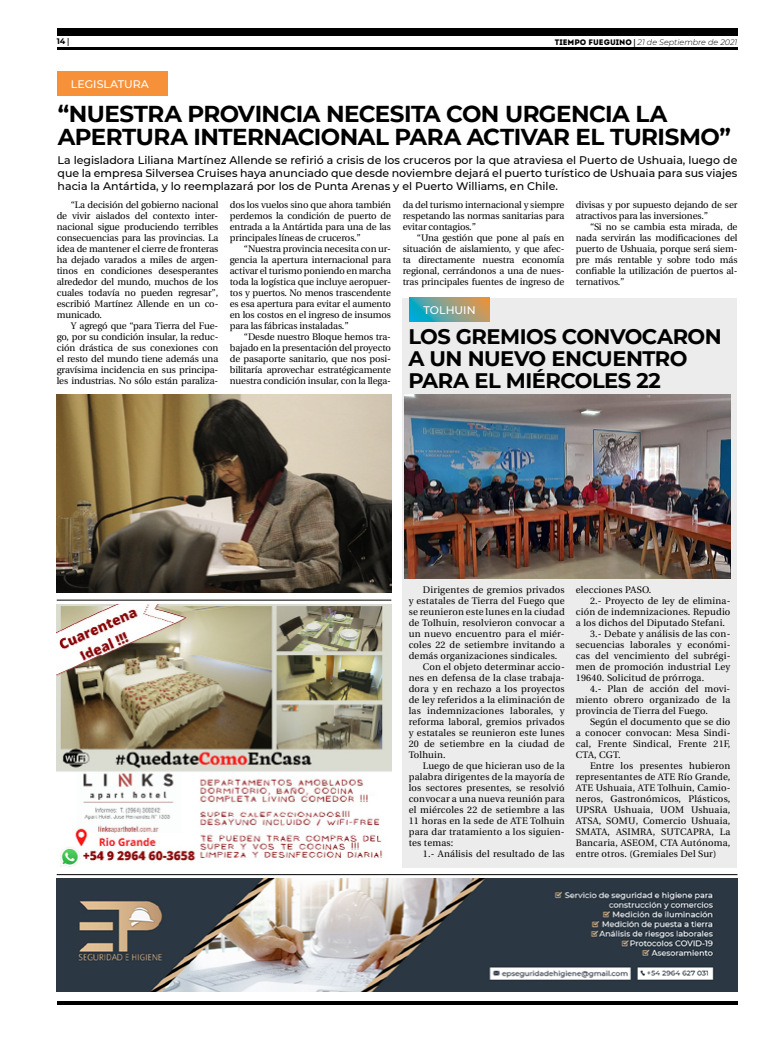
<style>
.page{position:relative;width:780px;height:1049px;background:#fff}
.page>*{position:absolute;margin:0;border:0;box-sizing:border-box;transform-origin:0 0}
.t1{font:700 23px/23px "Montserrat";letter-spacing:-.025em;color:#000}
.t2{font:700 21px/22px "Montserrat";letter-spacing:-.025em;color:#000}
.t3{font:500 11px/13px "Montserrat";color:#000;text-align:justify}
.t4{font:500 11px "Montserrat";color:#fff}
.t5{font:9.5px/11px "Utopia";letter-spacing:.02em;color:#000;text-align:justify}
.t6{font:9.5px/11px "Utopia";letter-spacing:-.01em;color:#000}
.t7{font:italic 300 8px "Montserrat";color:#000}
.t8{font:700 8px "Montserrat";color:#000}
.s1{font-family:"Utopia"}
.s2{font-family:"Intro";font-weight:400;font-style:normal}
.s3{font-family:"Utopia";font-weight:700;font-style:normal}
</style>
<div class="page">
<hr style="left:57px;top:48px;width:680px;height:2px;background:#000">
<div style="left:57px;top:28px;width:680px;height:7px;background:#000"></div>
<hr style="left:57px;top:1001px;width:680px;height:4px;background:#000">
<div style="left:403px;top:298px;width:333px;height:569px;background:#ececed"></div>
<svg style="left:409px;top:298px;width:80px;height:24px;background:#78a190"></svg>
<div style="left:57px;top:72px;width:110px;height:24px;background:#f79139"></div>
<img style="left:57px;top:878px;width:680px;height:114px">
<img style="left:57px;top:604px;width:334px;height:263px">
<hr style="left:57px;top:600px;width:334px;height:1px;background:#000">
<hr style="left:57px;top:874px;width:680px;height:1px;background:#000">
<img style="left:57px;top:394px;width:334px;height:198px">
<img style="left:404px;top:394px;width:326px;height:184px">
<p class="t8" style="left:57px;top:35px;width:14px">14 <span class="s1">|</span></p>
<p class="t7" style="left:555px;top:36px;width:184px"><span class="s2">TIEMPO FUEGUINO</span> <span class="s3">|</span> 21 de Septiembre de 2021</p>
<p class="t4" style="left:71px;top:76px;width:79px">LEGISLATURA</p>
<h1 class="t1" style="left:58px;top:101px;width:674px">“NUESTRA PROVINCIA NECESITA CON URGENCIA LA<br>APERTURA INTERNACIONAL PARA ACTIVAR EL TURISMO”</h1>
<p class="t3" style="left:58px;top:153px;width:681px">La legisladora Liliana Martínez Allende se refirió a crisis de los cruceros por la que atraviesa el Puerto de Ushuaia, luego de que la empresa Silversea Cruises haya anunciado que desde noviembre dejará el puerto turístico de Ushuaia para sus viajes hacia la Antártida, y lo reemplazará por los de Punta Arenas y el Puerto Williams, en Chile.</p>
<p class="t5" style="left:57px;top:200px;width:163px;text-indent:14px">“La decisión del gobierno nacional de vivir aislados del contexto inter&shy;nacional sigue produciendo terribles consecuencias para las provincias. La idea de mantener el cierre de fronteras ha dejado varados a miles de argen&shy;tinos en condiciones desesperantes alrededor del mundo, muchos de los cuales todavía no pueden regresar”, escribió Martínez Allende en un co&shy;municado.</p>
<p class="t5" style="left:57px;top:321px;width:163px;text-indent:14px">Y agregó que “para Tierra del Fue&shy;go, por su condición insular, la reduc&shy;ción drástica de sus conexiones con el resto del mundo tiene además una gravísima incidencia en sus principa&shy;les industrias. No sólo están paraliza-</p>
<p class="t5" style="left:230px;top:200px;width:163px">dos los vuelos sino que ahora también perdemos la condición de puerto de entrada a la Antártida para una de las principales líneas de cruceros.”</p>
<p class="t5" style="left:230px;top:244px;width:163px;text-indent:14px">“Nuestra provincia necesita con ur&shy;gencia la apertura internacional para activar el turismo poniendo en marcha toda la logística que incluye aeropuer&shy;tos y puertos. No menos trascendente es esa apertura para evitar el aumento en los costos en el ingreso de insumos para las fábricas instaladas.”</p>
<p class="t5" style="left:230px;top:332px;width:163px;text-indent:14px">“Desde nuestro Bloque hemos tra&shy;bajado en la presentación del proyecto de pasaporte sanitario, que nos posi&shy;bilitaría aprovechar estratégicamente nuestra condición insular, con la llega-</p>
<p class="t5" style="left:403px;top:200px;width:163px">da del turismo internacional y siempre respetando las normas sanitarias para evitar contagios.”</p>
<p class="t5" style="left:403px;top:233px;width:163px;text-indent:14px">“Una gestión que pone al país en situación de aislamiento, y que afec&shy;ta directamente nuestra economía regional, cerrándonos a una de nues&shy;tras principales fuentes de ingreso de</p>
<p class="t4" style="left:423px;top:302px;width:54px">TOLHUIN</p>
<p class="t6" style="left:576px;top:200px;width:163px">divisas y por supuesto dejando de ser atractivos para las inversiones.”</p>
<p class="t5" style="left:576px;top:222px;width:163px;text-indent:14px">“Si no se cambia esta mirada, de nada servirán las modificaciones del puerto de Ushuaia, porque será siem&shy;pre más rentable y sobre todo más confiable la utilización de puertos al&shy;ternativos.”</p>
<h2 class="t2" style="left:408px;top:324px;width:315px">LOS GREMIOS CONVOCARON<br>A UN NUEVO ENCUENTRO<br>PARA EL MIÉRCOLES 22</h2>
<p class="t5" style="left:423px;top:585px;width:143px">Dirigentes de gremios privados</p>
<p class="t5" style="left:408px;top:596px;width:157px">y estatales de Tierra del Fuego que</p>
<p class="t5" style="left:408px;top:607px;width:157px">se reunieron este lunes en la ciudad</p>
<p class="t5" style="left:408px;top:618px;width:157px">de Tolhuin, resolvieron convocar a</p>
<p class="t5" style="left:408px;top:629px;width:157px">un nuevo encuentro para el miér-</p>
<p class="t5" style="left:408px;top:640px;width:157px">coles 22 de setiembre invitando a</p>
<p class="t5" style="left:408px;top:651px;width:150px">demás organizaciones sindicales.</p>
<p class="t5" style="left:423px;top:662px;width:143px">Con el objeto determinar accio-</p>
<p class="t5" style="left:408px;top:673px;width:157px">nes en defensa de la clase trabaja-</p>
<p class="t5" style="left:408px;top:684px;width:157px">dora y en rechazo a los proyectos</p>
<p class="t5" style="left:408px;top:695px;width:157px">de ley referidos a la eliminación de</p>
<p class="t5" style="left:408px;top:706px;width:157px">las indemnizaciones laborales, y</p>
<p class="t5" style="left:408px;top:717px;width:157px">reforma laboral, gremios privados</p>
<p class="t5" style="left:408px;top:728px;width:157px">y estatales se reunieron este lunes</p>
<p class="t5" style="left:408px;top:739px;width:157px">20 de setiembre en la ciudad de</p>
<p class="t5" style="left:408px;top:750px;width:39px">Tolhuin.</p>
<p class="t5" style="left:423px;top:761px;width:143px">Luego de que hicieran uso de la</p>
<p class="t5" style="left:408px;top:772px;width:157px">palabra dirigentes de la mayoría de</p>
<p class="t5" style="left:408px;top:783px;width:157px">los sectores presentes, se resolvió</p>
<p class="t5" style="left:408px;top:794px;width:157px">convocar a una nueva reunión para</p>
<p class="t5" style="left:408px;top:805px;width:157px">el miércoles 22 de setiembre a las</p>
<p class="t5" style="left:408px;top:816px;width:157px">11 horas en la sede de ATE Tolhuin</p>
<p class="t5" style="left:408px;top:827px;width:157px">para dar tratamiento a los siguien-</p>
<p class="t5" style="left:408px;top:838px;width:46px">tes temas:</p>
<p class="t5" style="left:423px;top:849px;width:143px">1.- Análisis del resultado de las</p>
<p class="t5" style="left:576px;top:585px;width:77px">elecciones PASO.</p>
<p class="t5" style="left:590px;top:596px;width:142px">2.- Proyecto de ley de elimina-</p>
<p class="t5" style="left:576px;top:607px;width:156px">ción de indemnizaciones. Repudio</p>
<p class="t5" style="left:576px;top:618px;width:151px">a los dichos del Diputado Stefani.</p>
<p class="t5" style="left:590px;top:629px;width:142px">3.- Debate y análisis de las con-</p>
<p class="t5" style="left:576px;top:640px;width:156px">secuencias laborales y económi-</p>
<p class="t5" style="left:576px;top:651px;width:156px">cas del vencimiento del subrégi-</p>
<p class="t5" style="left:576px;top:662px;width:156px">men de promoción industrial Ley</p>
<p class="t5" style="left:576px;top:673px;width:130px">19640. Solicitud de prórroga.</p>
<p class="t5" style="left:590px;top:684px;width:142px">4.- Plan de acción del movi-</p>
<p class="t5" style="left:576px;top:695px;width:156px">miento obrero organizado de la</p>
<p class="t5" style="left:576px;top:706px;width:134px">provincia de Tierra del Fuego.</p>
<p class="t5" style="left:590px;top:717px;width:142px">Según el documento que se dio</p>
<p class="t5" style="left:576px;top:728px;width:156px">a conocer convocan: Mesa Sindi-</p>
<p class="t5" style="left:576px;top:739px;width:156px">cal, Frente Sindical, Frente 21F,</p>
<p class="t5" style="left:576px;top:750px;width:46px">CTA, CGT.</p>
<p class="t5" style="left:590px;top:761px;width:142px">Entre los presentes hubieron</p>
<p class="t5" style="left:576px;top:772px;width:156px">representantes de ATE Río Grande,</p>
<p class="t5" style="left:576px;top:783px;width:156px">ATE Ushuaia, ATE Tolhuin, Camio-</p>
<p class="t5" style="left:576px;top:794px;width:156px">neros, Gastronómicos, Plásticos,</p>
<p class="t5" style="left:576px;top:805px;width:156px">UPSRA Ushuaia, UOM Ushuaia,</p>
<p class="t5" style="left:576px;top:816px;width:156px">ATSA, SOMU, Comercio Ushuaia,</p>
<p class="t5" style="left:576px;top:827px;width:156px">SMATA, ASIMRA, SUTCAPRA, La</p>
<p class="t5" style="left:576px;top:838px;width:156px">Bancaria, ASEOM, CTA Autónoma,</p>
<p class="t5" style="left:576px;top:849px;width:142px">entre otros. (Gremiales Del Sur)</p>
</div>
